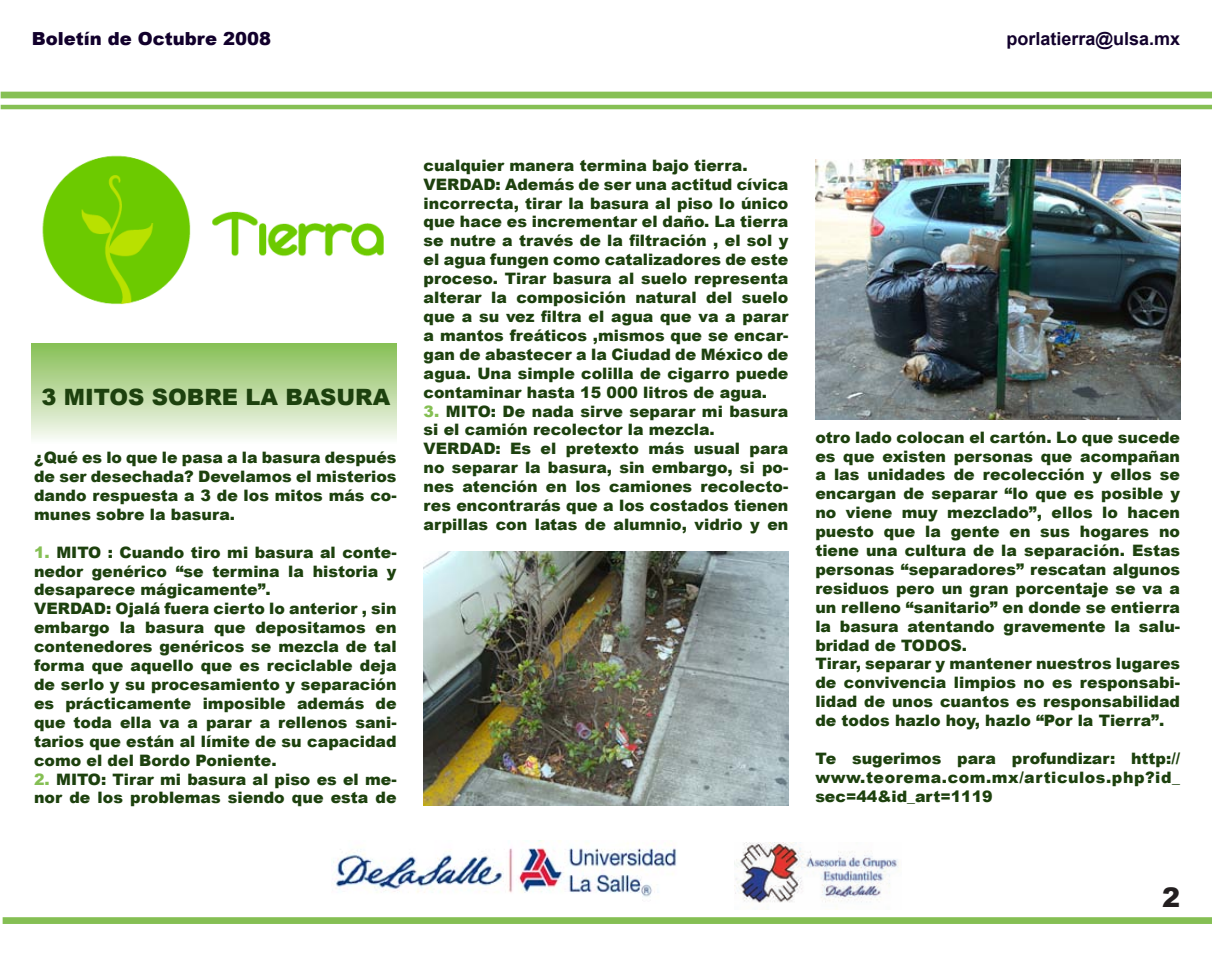
<style>
.page{position:relative;width:1212px;height:957px;background:#fff}
.page>*{position:absolute;margin:0;border:0;box-sizing:border-box;transform-origin:0 0}
.t1{font:900 27px "Arial";color:#231f20}
.t2{font:900 22.5px "Arial";color:#1d410e}
.t3{font:900 18px "Arial";color:#12002c}
.t4{font:700 18px "Arial";color:#12002c}
.t5{font:900 15.75px/18.9px "Arial";color:#1d410e;text-align:justify}
.s1{color:#85bf54}
</style>
<div class="page">
<img style="left:333px;top:841px;width:344px;height:56px">
<img style="left:734px;top:843px;width:164px;height:67px">
<img style="left:42px;top:155px;width:342px;height:150px">
<div style="left:32px;top:343px;width:365px;height:101px;background:linear-gradient(to bottom,#86bd53,#fbfbf9)"></div>
<div style="left:3px;top:917px;width:1209px;height:7px;background:#85bf54"></div>
<div style="left:1px;top:92px;width:1211px;height:6px;background:#86c054"></div>
<hr style="left:1px;top:105px;width:1211px;height:4px;background:#86c054">
<img style="left:815px;top:159px;width:365px;height:261px">
<img style="left:424px;top:552px;width:364px;height:253px">
<p class="t3" style="left:32px;top:28px;width:241px">Boletín de Octubre 2008</p>
<p class="t4" style="left:1006px;top:29px;width:175px">porlatierra@ulsa.mx</p>
<p class="t2" style="left:41px;top:384px;width:350px">3 MITOS SOBRE LA BASURA</p>
<p class="t5" style="left:34px;top:448px;width:364px">¿Qué es lo que le pasa a la basura después de ser desechada? Develamos el misterios dando respuesta a 3 de los mitos más co&shy;munes sobre la basura.</p>
<p class="t5" style="left:34px;top:543px;width:364px"><span class="s1">1.</span> MITO : Cuando tiro mi basura al conte&shy;nedor genérico “se termina la historia y desaparece mágicamente”.</p>
<p class="t5" style="left:34px;top:599px;width:364px">VERDAD: Ojalá fuera cierto lo anterior , sin embargo la basura que depositamos en contenedores genéricos se mezcla de tal forma que aquello que es reciclable deja de serlo y su procesamiento y separación es prácticamente imposible además de que toda ella va a parar a rellenos sani&shy;tarios que están al límite de su capacidad como el del Bordo Poniente.</p>
<p class="t5" style="left:34px;top:769px;width:364px"><span class="s1">2.</span> MITO: Tirar mi basura al piso es el me&shy;nor de los problemas siendo que esta de</p>
<p class="t5" style="left:424px;top:156px;width:325px">cualquier manera termina bajo tierra.</p>
<p class="t5" style="left:424px;top:175px;width:366px">VERDAD: Además de ser una actitud cívica incorrecta, tirar la basura al piso lo único que hace es incrementar el daño. La tierra se nutre a través de la filtración , el sol y el agua fungen como catalizadores de este proceso. Tirar basura al suelo representa alterar la composición natural del suelo que a su vez filtra el agua que va a parar a mantos freáticos ,mismos que se encar&shy;gan de abastecer a la Ciudad de México de agua. Una simple colilla de cigarro puede contaminar hasta 15 000 litros de agua.</p>
<p class="t5" style="left:424px;top:402px;width:366px"><span class="s1">3.</span> MITO: De nada sirve separar mi basura si el camión recolector la mezcla.</p>
<p class="t5" style="left:424px;top:439px;width:366px">VERDAD: Es el pretexto más usual para no separar la basura, sin embargo, si po&shy;nes atención en los camiones recolecto&shy;res encontrarás que a los costados tienen arpillas con latas de alumnio, vidrio y en</p>
<p class="t5" style="left:815px;top:428px;width:366px">otro lado colocan el cartón. Lo que sucede es que existen personas que acompañan a las unidades de recolección y ellos se encargan de separar “lo que es posible y no viene muy mezclado”, ellos lo hacen puesto que la gente en sus hogares no tiene una cultura de la separación. Estas personas “separadores” rescatan algunos residuos pero un gran porcentaje se va a un relleno “sanitario” en donde se entierra la basura atentando gravemente la salu&shy;bridad de TODOS.</p>
<p class="t5" style="left:815px;top:654px;width:366px">Tirar, separar y mantener nuestros lugares de convivencia limpios no es responsabi&shy;lidad de unos cuantos es responsabilidad de todos hazlo hoy, hazlo “Por la Tierra”.</p>
<p class="t5" style="left:815px;top:749px;width:366px">Te sugerimos para profundizar: http:// www.teorema.com.mx/articulos.php?id_ sec=44&amp;id_art=1119</p>
<p class="t1" style="left:1162px;top:883px;width:20px">2</p>
</div>
